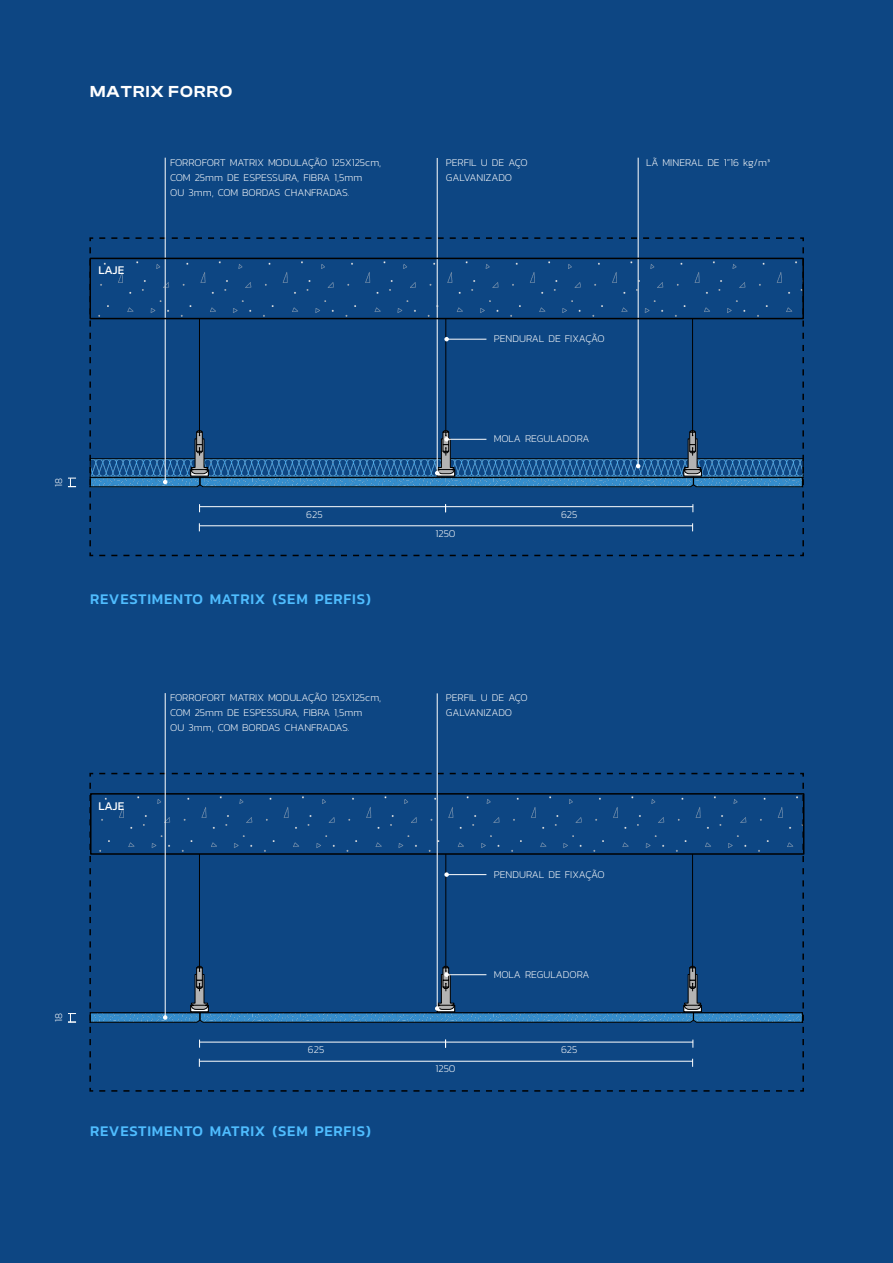
<style>
.page{position:relative;width:893px;height:1263px;background:#0d4683}
.page>*{position:absolute;margin:0;border:0;box-sizing:border-box;transform-origin:0 0}
.t1{font:600 16.5px "Clash Display";letter-spacing:.075em;color:#fff}
.t2{font:500 15px "Kanit";letter-spacing:.05em;color:#4fbdff}
.t3{font:12px "Kanit";letter-spacing:-.015em;color:#fff}
.t4{font:200 10.5px/15px "Kanit";color:#fff}
</style>
<div class="page">
<hr style="left:892px;top:941px;width:1px;height:322px;background:#7b7e83">
<svg style="left:68px;top:478px;width:8px;height:9px"></svg>
<svg style="left:89px;top:552px;width:715px;height:5px"></svg>
<hr style="left:165px;top:158px;width:1px;height:324px;background:#fff">
<hr style="left:638px;top:158px;width:1px;height:308px;background:#fff">
<hr style="left:437px;top:158px;width:1px;height:315px;background:#fff">
<svg style="left:89px;top:237px;width:715px;height:310px"></svg>
<img style="left:92px;top:261px;width:709px;height:55px">
<div style="left:89px;top:258px;width:715px;height:61px;border:2px solid #000"></div>
<svg style="left:68px;top:1013px;width:8px;height:10px"></svg>
<svg style="left:89px;top:772px;width:716px;height:83px"></svg>
<hr style="left:165px;top:693px;width:1px;height:324px;background:#fff">
<hr style="left:437px;top:693px;width:1px;height:315px;background:#fff">
<svg style="left:89px;top:780px;width:715px;height:312px"></svg>
<p class="t1" style="left:90px;top:83px;width:144px">MATRIX FORRO</p>
<p class="t3" style="left:98px;top:261px;width:27px">LAJE</p>
<p class="t4" style="left:170px;top:155px;width:212px">FORROFORT MATRIX MODULAÇÃO 125X125cm,</p>
<p class="t4" style="left:170px;top:170px;width:194px">COM 25mm DE ESPESSURA, FIBRA 1,5mm</p>
<p class="t4" style="left:170px;top:185px;width:181px">OU 3mm, COM BORDAS CHANFRADAS.</p>
<p class="t4" style="left:446px;top:155px;width:83px">PERFIL U DE AÇO<br>GALVANIZADO</p>
<p class="t4" style="left:494px;top:331px;width:112px">PENDURAL DE FIXAÇÃO</p>
<p class="t4" style="left:51px;top:487px;width:11px;rotate:-90deg">18</p>
<p class="t4" style="left:494px;top:431px;width:97px">MOLA REGULADORA</p>
<p class="t4" style="left:306px;top:507px;width:18px">625</p>
<p class="t4" style="left:561px;top:507px;width:18px">625</p>
<p class="t2" style="left:90px;top:588px;width:282px">REVESTIMENTO MATRIX (SEM PERFIS)</p>
<p class="t4" style="left:435px;top:526px;width:22px">1250</p>
<p class="t3" style="left:98px;top:797px;width:27px">LAJE</p>
<p class="t4" style="left:170px;top:690px;width:212px">FORROFORT MATRIX MODULAÇÃO 125X125cm,</p>
<p class="t4" style="left:170px;top:705px;width:194px">COM 25mm DE ESPESSURA, FIBRA 1,5mm</p>
<p class="t4" style="left:170px;top:720px;width:181px">OU 3mm, COM BORDAS CHANFRADAS.</p>
<p class="t4" style="left:446px;top:690px;width:83px">PERFIL U DE AÇO<br>GALVANIZADO</p>
<p class="t4" style="left:494px;top:867px;width:112px">PENDURAL DE FIXAÇÃO</p>
<p class="t4" style="left:51px;top:1022px;width:11px;rotate:-90deg">18</p>
<p class="t4" style="left:494px;top:967px;width:97px">MOLA REGULADORA</p>
<p class="t4" style="left:308px;top:1042px;width:18px">625</p>
<p class="t4" style="left:561px;top:1042px;width:18px">625</p>
<p class="t2" style="left:90px;top:1119px;width:282px">REVESTIMENTO MATRIX (SEM PERFIS)</p>
<p class="t4" style="left:435px;top:1061px;width:22px">1250</p>
<p class="t4" style="left:646px;top:155px;width:126px">LÃ MINERAL DE 1”16 kg/m³</p>
</div>
